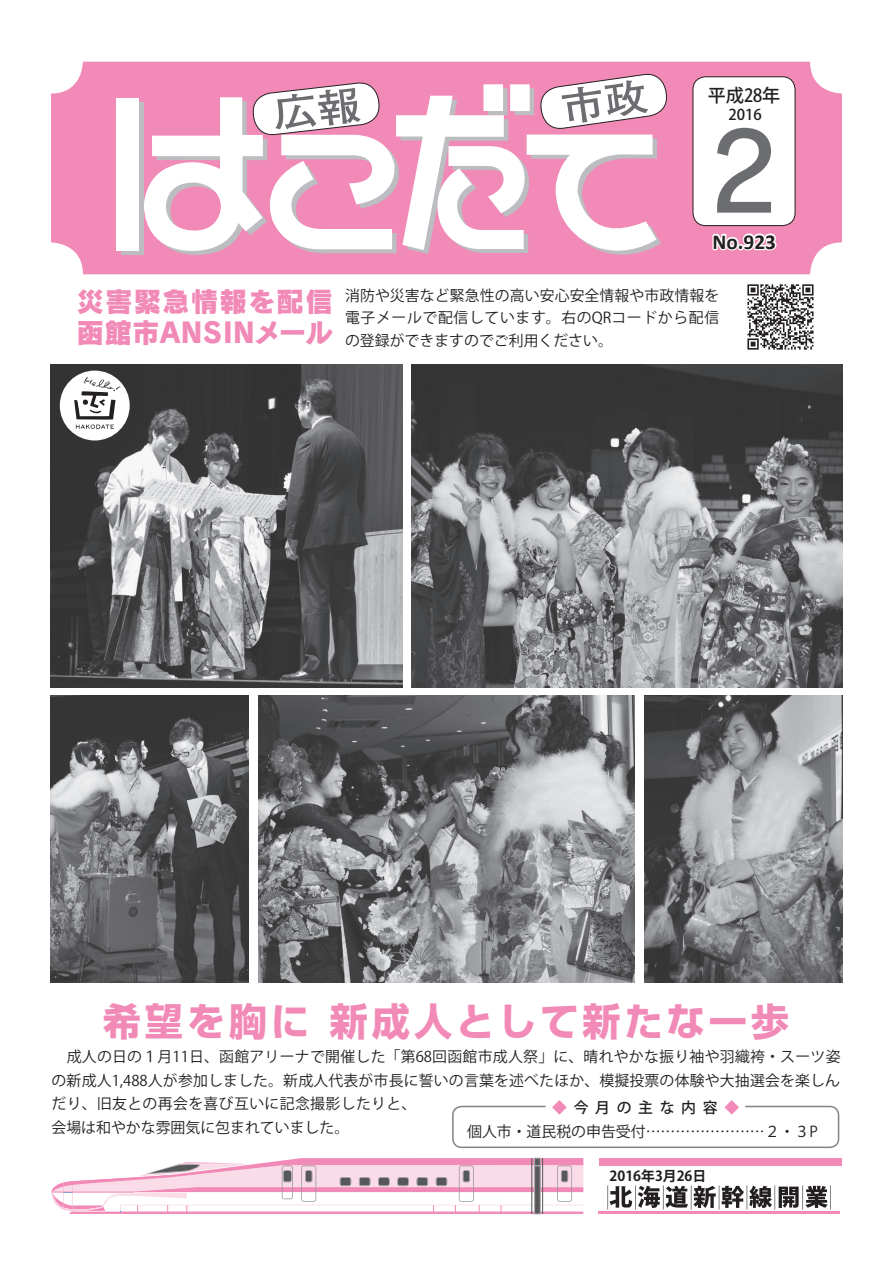
<style>
.page{position:relative;width:893px;height:1263px;background:#fff}
.page>*{position:absolute;margin:0;border:0;box-sizing:border-box;transform-origin:0 0}
.t1{font:106.35px "Rodin Pro DB";color:#6c6d70;scale:1.14 1}
.t2{font:700 38.25px "Shin Go Pro";letter-spacing:.1em;color:#f28ab8}
.t3{font:27.6px/30.8px "Rodin Pro EB";letter-spacing:.005em;color:#f28ab8}
.t4{font:700 21.3px "Calibri";color:#231f20}
.t5{font:500 18px "Koz Go Pr 6 N";color:#231f20}
.t6{font:14.85px/23.4px "Koz Go Pr 6 N";letter-spacing:.01em;color:#231f20;text-align:justify}
.t7{font:500 14.85px "Koz Go Pr 6 N";color:#231f20}
.t8{font:700 13.8px "Koz Go Pr 6 N";color:#231f20}
.s1{font-weight:500;color:#f28ab8}
.s2{font-weight:500}
</style>
<div class="page">
<img style="left:50px;top:365px;width:352px;height:323px">
<img style="left:412px;top:365px;width:430px;height:323px">
<img style="left:259px;top:695px;width:375px;height:288px">
<img style="left:645px;top:695px;width:197px;height:288px">
<img style="left:50px;top:695px;width:198px;height:287px">
<div style="left:51px;top:62px;width:791px;height:212px;background:#f28ab8;border-radius:32px"></div>
<div style="left:693px;top:77px;width:102px;height:149px;background:#fff;border-radius:13px"></div>
<div style="left:693px;top:76px;width:102px;height:150px;border:1px solid #231f20;border-radius:13px"></div>
<div style="left:121px;top:102px;width:23px;height:152px;background:#bcbdc0"></div>
<div style="left:117px;top:98px;width:22px;height:153px;background:#fff"></div>
<svg style="left:144px;top:73px;width:523px;height:182px"></svg>
<svg style="left:710px;top:224px;width:69px;height:27px"></svg>
<img style="left:747px;top:284px;width:67px;height:66px">
<div style="left:60px;top:371px;width:70px;height:69px;background:#fff;border-radius:50%"></div>
<svg style="left:74px;top:377px;width:47px;height:52px"></svg>
<div style="left:452px;top:1106px;width:387px;height:42px;border:1px solid #808285;border-radius:9px"></div>
<svg style="left:607px;top:1185px;width:224px;height:24px"></svg>
<hr style="left:599px;top:1211px;width:241px;height:3px;background:#f28ab8">
<div style="left:599px;top:1158px;width:242px;height:7px;background:#f28ab8"></div>
<svg style="left:51px;top:1158px;width:532px;height:56px"></svg>
<hr style="left:52px;top:1192px;width:82px;height:1px;background:#f28ab8">
<p class="t5" style="left:708px;top:86px;width:74px">平成28年</p>
<p class="t7" style="left:728px;top:106px;width:35px">2016</p>
<h1 class="t1" style="left:714px;top:102px;width:55px">2</h1>
<h3 class="t4" style="left:712px;top:228px;width:65px">No.923</h3>
<h3 class="t3" style="left:77px;top:285px;width:258px">災害緊急情報を配信函館市ANSINメール</h3>
<p class="t6" style="left:345px;top:285px;width:376px;line-height:22.4px">消防や災害など緊急性の高い安心安全情報や市政情報を電子メールで配信しています。右のQRコードから配信の登録ができますのでご利用ください。</p>
<h2 class="t2" style="left:330px;top:991px;width:461px">新成人として新たな一歩</h2>
<h2 class="t2" style="left:103px;top:991px;width:208px">希望を胸に</h2>
<p class="t6" style="left:52px;top:1045px;width:790px;text-align:left">　成人の日の１月11日、函館アリーナで開催した「第68回函館市成人祭」に、晴れやかな振り袖や羽織袴・スーツ姿の新成人1,488人が参加しました。新成人代表が市長に誓いの言葉を述べたほか、模擬投票の体験や大抽選会を楽しんだり、旧友との再会を喜び互いに記念撮影したりと、<br>会場は和やかな雰囲気に包まれていました。</p>
<p class="t6" style="left:467px;top:1095px;width:352px;line-height:24.5px;text-align:center"><span class="s1">◆</span><span class="s2">今月の主な内容</span><span class="s1">◆<br></span>個人市・道民税の申告受付……………………２・３P</p>
<p class="t8" style="left:610px;top:1168px;width:98px">2016年月3 26日</p>
</div>
